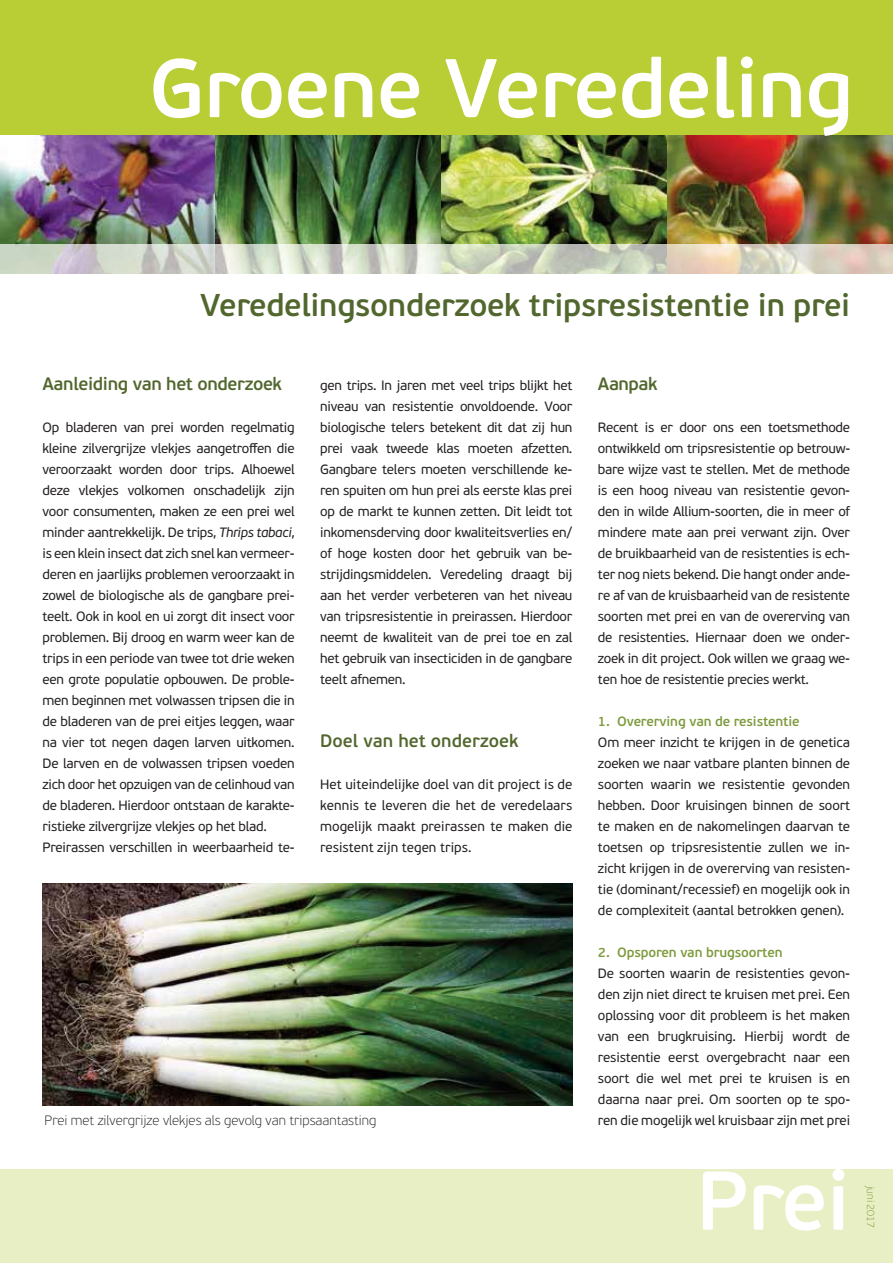
<style>
.page{position:relative;width:893px;height:1263px;background:#fff}
.page>*{position:absolute;margin:0;border:0;box-sizing:border-box;transform-origin:0 0}
.t1{font:600 82.8px "PF Beau Sans Pro";letter-spacing:-.01em;color:#fff}
.t2{font:600 31.5px "PF Beau Sans Pro";letter-spacing:-.01em;color:#52672e}
.t3{font:600 18px "PF Beau Sans Pro";letter-spacing:-.02em;color:#52672e}
.t4{font:600 18px "PF Beau Sans Pro";color:#52672e}
.t5{font:13.5px/21px "PF Beau Sans Pro";letter-spacing:-.02em;color:#231f20;text-align:justify}
.t6{font:100 13.5px "PF Beau Sans Pro";color:#231f20}
.t7{font:600 13.5px "PF Beau Sans Pro";letter-spacing:-.01em;color:#7e9b3d}
.t8{font:100 10.5px "PF Beau Sans Pro";letter-spacing:-.01em;color:#7e9b3d}
.s1{font-style:italic}
</style>
<div class="page">
<div style="left:0;top:1169px;width:893px;height:94px;background:#e8efc5"></div>
<img style="left:0;top:135px;width:216px;height:109px">
<img style="left:216px;top:135px;width:677px;height:109px">
<div style="left:0;top:0;width:893px;height:135px;background:#b9ce34"></div>
<img style="left:0;top:244px;width:893px;height:30px">
<img style="left:43px;top:883px;width:529px;height:222px">
<h1 class="t1" style="left:149px;top:58px;width:706px">Groene Veredeling</h1>
<h2 class="t2" style="left:200px;top:293px;width:651px">Veredelingsonderzoek tripsresistentie in prei</h2>
<h3 class="t3" style="left:43px;top:377px;width:241px">Aanleiding van het onderzoek</h3>
<p class="t5" style="left:43px;top:418px;width:254px;text-align:left">Op bladeren van prei worden regelmatig kleine zilvergrijze vlekjes aangetroffen die veroorzaakt worden door trips. Alhoewel deze vlekjes volkomen onschadelijk zijn voor consumenten, maken ze een prei wel minder aantrekkelijk. De trips, <span class="s1">Thrips tabaci</span>, is een klein insect dat zich snel kan vermeer&shy;deren en jaarlijks problemen veroorzaakt in zowel de biologische als de gangbare prei&shy;teelt. Ook in kool en ui zorgt dit insect voor problemen. Bij droog en warm weer kan de trips in een periode van twee tot drie weken een grote populatie opbouwen. De proble&shy;men beginnen met volwassen tripsen die in de bladeren van de prei eitjes leggen, waar na vier tot negen dagen larven uitkomen.<br>De larven en de volwassen tripsen voeden zich door het opzuigen van de celinhoud van de bladeren. Hierdoor ontstaan de karakte&shy;ristieke zilvergrijze vlekjes op het blad.<br>Preirassen verschillen in weerbaarheid te-</p>
<p class="t5" style="left:320px;top:376px;width:254px">gen trips. In jaren met veel trips blijkt het niveau van resistentie onvoldoende. Voor biologische telers betekent dit dat zij hun prei vaak tweede klas moeten afzetten.<br>Gangbare telers moeten verschillende ke&shy;ren spuiten om hun prei als eerste klas prei op de markt te kunnen zetten. Dit leidt tot inkomensderving door kwaliteitsverlies en/ of hoge kosten door het gebruik van be&shy;strijdingsmiddelen. Veredeling draagt bij aan het verder verbeteren van het niveau van tripsresistentie in preirassen. Hierdoor neemt de kwaliteit van de prei toe en zal het gebruik van insecticiden in de gangbare teelt afnemen.</p>
<h3 class="t4" style="left:320px;top:734px;width:200px">Doel van het onderzoek</h3>
<p class="t5" style="left:320px;top:775px;width:254px">Het uiteindelijke doel van dit project is de kennis te leveren die het de veredelaars mogelijk maakt preirassen te maken die resistent zijn tegen trips.</p>
<p class="t6" style="left:45px;top:1112px;width:333px">Prei met zilvergrijze vlekjes als gevolg van tripsaantasting</p>
<h3 class="t3" style="left:598px;top:377px;width:61px">Aanpak</h3>
<p class="t5" style="left:598px;top:418px;width:254px">Recent is er door ons een toetsmethode ontwikkeld om tripsresistentie op betrouw&shy;bare wijze vast te stellen. Met de methode is een hoog niveau van resistentie gevon&shy;den in wilde Allium-soorten, die in meer of mindere mate aan prei verwant zijn. Over de bruikbaarheid van de resistenties is ech&shy;ter nog niets bekend. Die hangt onder ande&shy;re af van de kruisbaarheid van de resistente soorten met prei en van de overerving van de resistenties. Hiernaar doen we onder&shy;zoek in dit project. Ook willen we graag we&shy;ten hoe de resistentie precies werkt.</p>
<p class="t7" style="left:598px;top:716px;width:203px">1. Overerving van de resistentie</p>
<p class="t5" style="left:598px;top:733px;width:254px">Om meer inzicht te krijgen in de genetica zoeken we naar vatbare planten binnen de soorten waarin we resistentie gevonden hebben. Door kruisingen binnen de soort te maken en de nakomelingen daarvan te toetsen op tripsresistentie zullen we in&shy;zicht krijgen in de overerving van resisten&shy;tie (dominant/recessief) en mogelijk ook in de complexiteit (aantal betrokken genen).</p>
<p class="t7" style="left:598px;top:947px;width:186px">2. Opsporen van brugsoorten</p>
<p class="t5" style="left:598px;top:964px;width:254px">De soorten waarin de resistenties gevon&shy;den zijn niet direct te kruisen met prei. Een oplossing voor dit probleem is het maken van een brugkruising. Hierbij wordt de resistentie eerst overgebracht naar een soort die wel met prei te kruisen is en daarna naar prei. Om soorten op te spo&shy;ren die mogelijk wel kruisbaar zijn met prei</p>
<h1 class="t1" style="left:697px;top:1170px;width:155px">Prei</h1>
<p class="t8" style="left:877px;top:1186px;width:43px;rotate:90deg">juni 2017</p>
</div>
